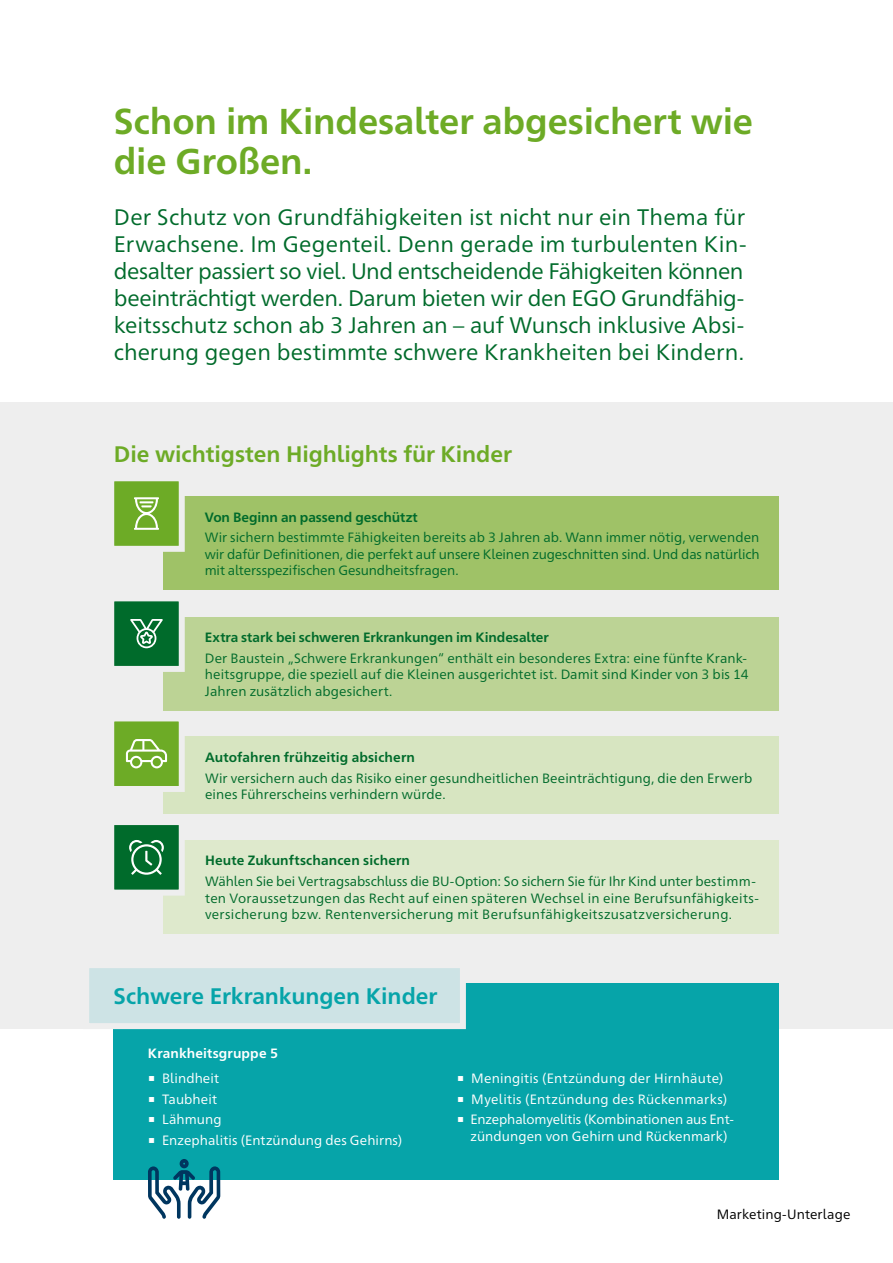
<style>
.page{position:relative;width:893px;height:1263px;background:#fff}
.page>*{position:absolute;margin:0;border:0;box-sizing:border-box;transform-origin:0 0}
.t1{font:700 36px/40.5px "HDI Pro";letter-spacing:-.005em;color:#6dab26}
.t2{font:22.5px/27px "HDI Pro";color:#006b2b}
.t3{font:700 22.5px "HDI Pro";letter-spacing:-.005em;color:#6dab26}
.t4{font:700 22.5px "HDI Pro";letter-spacing:-.005em;color:#06a4a9}
.t5{font:13.5px/16.5px "HDI Pro";letter-spacing:.01em;color:#006b2b;text-align:justify}
.t6{font:13.5px/16.5px "HDI Pro";letter-spacing:.01em;color:#fff;text-align:center}
.t7{font:700 13.5px "HDI Pro";color:#006b2b}
.t8{font:13.5px "HDI Pro";letter-spacing:.01em;color:#000}
.t9{font:700 13.5px "HDI Pro";letter-spacing:.01em;color:#fff}
.s1{font-family:"HDI Gerling Sans Regular"}
</style>
<div class="page">
<div style="left:0;top:403px;width:893px;height:626px;background:#eee"></div>
<div style="left:114px;top:983px;width:665px;height:197px;background:#06a4a9"></div>
<div style="left:83px;top:962px;width:383px;height:67px;background:#cde3e5;border:6px solid #eee"></div>
<div style="left:163px;top:496px;width:616px;height:94px;background:#9fc267"></div>
<div style="left:164px;top:737px;width:615px;height:77px;background:#d7e5c1"></div>
<div style="left:164px;top:840px;width:615px;height:94px;background:#dee9cc"></div>
<div style="left:164px;top:617px;width:615px;height:93px;background:#bcd395"></div>
<svg style="left:114px;top:721px;width:74px;height:74px"></svg>
<svg style="left:114px;top:601px;width:71px;height:74px;background:#3e8d5d"></svg>
<svg style="left:114px;top:481px;width:71px;height:71px;background:#8bbb55"></svg>
<svg style="left:148px;top:1159px;width:72px;height:60px"></svg>
<svg style="left:114px;top:825px;width:71px;height:74px;background:#418f60"></svg>
<h1 class="t1" style="left:114px;top:98px;width:641px">Schon im Kindesalter abgesichert wie die Großen.</h1>
<p class="t2" style="left:114px;top:202px;width:634px">Der Schutz von Grundfähigkeiten ist nicht nur ein Thema für Erwachsene. Im Gegenteil. Denn gerade im turbulenten Kin&shy;desalter passiert so viel. Und entscheidende Fähigkeiten können beeinträchtigt werden. Darum bieten wir den EGO Grundfähig&shy;keitsschutz schon ab 3 Jahren an – auf Wunsch inklusive Absi&shy;cherung gegen bestimmte schwere Krankheiten bei Kindern.</p>
<h2 class="t3" style="left:114px;top:438px;width:399px">Die wichtigsten Highlights für Kinder</h2>
<p class="t7" style="left:205px;top:507px;width:215px">Von Beginn an passend geschützt</p>
<p class="t5" style="left:205px;top:528px;width:556px">Wir sichern bestimmte Fähigkeiten bereits ab 3 Jahren ab. Wann immer nötig, verwenden wir dafür Definitionen, die perfekt auf unsere Kleinen zugeschnitten sind. Und das natürlich mit altersspezifischen Gesundheitsfragen.</p>
<p class="t7" style="left:205px;top:627px;width:345px">Extra stark bei schweren Erkrankungen im Kindesalter</p>
<p class="t5" style="left:205px;top:648px;width:545px">Der Baustein „Schwere Erkrankungen“ enthält ein besonderes Extra: eine fünfte Krank&shy;heitsgruppe, die speziell auf die Kleinen ausgerichtet ist. Damit sind Kinder von 3 bis 14<br>Jahren zusätzlich abgesichert.</p>
<p class="t7" style="left:205px;top:747px;width:211px">Autofahren frühzeitig absichern</p>
<p class="t5" style="left:205px;top:769px;width:549px">Wir versichern auch das Risiko einer gesundheitlichen Beeinträchtigung, die den Erwerb eines Führerscheins verhindern würde.</p>
<p class="t7" style="left:205px;top:851px;width:206px">Heute Zukunftschancen sichern</p>
<p class="t5" style="left:205px;top:872px;width:555px;text-align:left">Wählen Sie bei Vertragsabschluss die BU-Option: So sichern Sie für Ihr Kind unter bestimm&shy;ten Voraussetzungen das Recht auf einen späteren Wechsel in eine Berufsunfähigkeits&shy;versicherung bzw. Rentenversicherung mit Berufsunfähigkeitszusatzversicherung.</p>
<h2 class="t4" style="left:114px;top:980px;width:325px">Schwere Erkrankungen Kinder</h2>
<p class="t9" style="left:148px;top:1043px;width:132px">Krankheitsgruppe 5</p>
<p class="t6" style="left:148px;top:1069px;width:73px"><span class="s1">•</span> Blindheit</p>
<p class="t6" style="left:148px;top:1089px;width:71px"><span class="s1">•</span> Taubheit</p>
<p class="t6" style="left:148px;top:1110px;width:75px"><span class="s1">•</span> Lähmung</p>
<p class="t6" style="left:148px;top:1131px;width:256px"><span class="s1">•</span> Enzephalitis (Entzündung des Gehirns)</p>
<p class="t6" style="left:457px;top:1069px;width:268px"><span class="s1">•</span> Meningitis (Entzündung der Hirnhäute)</p>
<p class="t6" style="left:457px;top:1089px;width:272px"><span class="s1">•</span> Myelitis (Entzündung des Rückenmarks)</p>
<p class="t6" style="left:457px;top:1110px;width:278px"><span class="s1">•</span> Enzephalomyelitis (Kombinationen aus Ent&shy;zündungen von Gehirn und Rückenmark)</p>
<p class="t8" style="left:717px;top:1204px;width:135px">Marketing-Unterlage</p>
</div>
